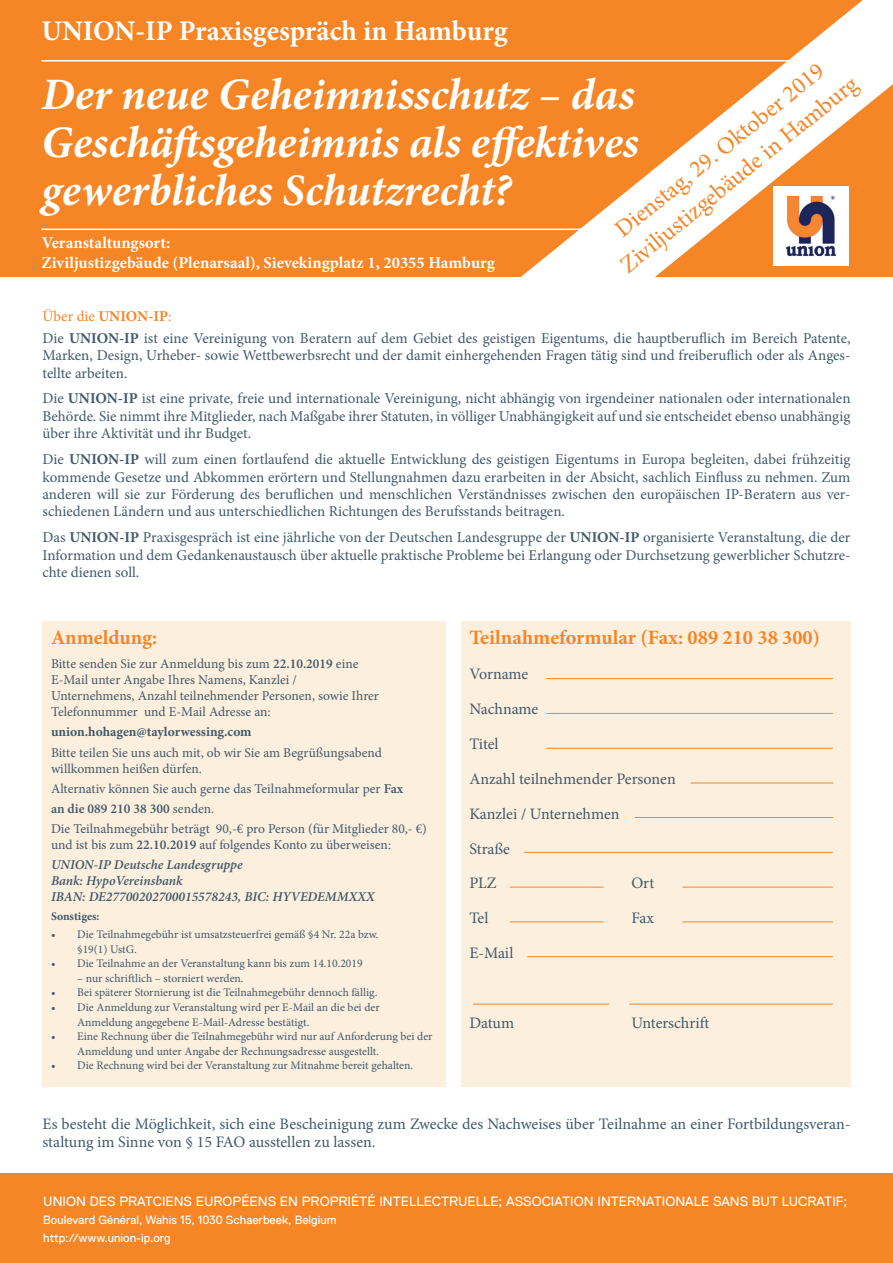
<style>
.page{position:relative;width:893px;height:1263px;background:#fff}
.page>*{position:absolute;margin:0;border:0;box-sizing:border-box;transform-origin:0 0}
.t1{font:italic 700 45px/48px "Minion Pro";letter-spacing:-.005em;color:#fff;text-align:justify}
.t2{font:700 28.5px "Minion Pro";color:#fff}
.t3{font:24px/31px "Minion Pro";color:#f58525;text-align:center}
.t4{font:700 20.4px "Minion Pro";color:#f58525}
.t5{font:700 16.5px/19.5px "Minion Pro";color:#fff}
.t6{font:16.05px/35px "Minion Pro";color:#3f596b}
.t7{font:15px/17.4px "Minion Pro";color:#3f596b;text-align:justify}
.t8{font:13.5px/16px "Minion Pro";color:#3f596b}
.t9{font:13.5px "Replica Pro";color:#fff}
.t10{font:italic 600 13.5px/16px "Minion Pro";color:#3f596b}
.t11{font:700 13.5px "Minion Pro";color:#3f596b}
.t12{font:12px/18px "Replica Pro";color:#fff}
.t13{font:11.7px/14.5px "Minion Pro";color:#3f596b}
.t14{font:700 11.7px "Minion Pro";color:#3f596b}
.s1{color:#f58525}
.s2{font-weight:700;color:#f58525}
.s3{font-weight:700}
.s4{font-weight:600}
.s5{font-weight:600;font-style:italic}
</style>
<div class="page">
<div style="left:0;top:0;width:893px;height:276px;background:#f58525"></div>
<svg style="left:514px;top:0;width:379px;height:277px"></svg>
<img style="left:774px;top:187px;width:74px;height:79px">
<hr style="left:41px;top:60px;width:754px;height:2px;background:#fff">
<hr style="left:41px;top:229px;width:547px;height:1px;background:#fff">
<div style="left:0;top:1174px;width:893px;height:89px;background:#f58525"></div>
<div style="left:43px;top:621px;width:403px;height:465px;background:#fdefde"></div>
<div style="left:461px;top:621px;width:389px;height:465px;background:#fdefde"></div>
<hr style="left:546px;top:713px;width:287px;height:1px;background:#f58525">
<hr style="left:546px;top:748px;width:287px;height:1px;background:#f58525">
<hr style="left:546px;top:678px;width:287px;height:1px;background:#f58525">
<hr style="left:690px;top:783px;width:143px;height:1px;background:#f58525">
<hr style="left:635px;top:817px;width:198px;height:1px;background:#f58525">
<hr style="left:524px;top:852px;width:309px;height:1px;background:#f58525">
<hr style="left:682px;top:887px;width:151px;height:1px;background:#f58525">
<hr style="left:682px;top:921px;width:151px;height:1px;background:#f58525">
<hr style="left:527px;top:956px;width:306px;height:1px;background:#f58525">
<hr style="left:473px;top:1004px;width:136px;height:1px;background:#f58525">
<hr style="left:629px;top:1004px;width:204px;height:1px;background:#f58525">
<hr style="left:510px;top:921px;width:94px;height:1px;background:#f58525">
<hr style="left:510px;top:887px;width:94px;height:1px;background:#f58525">
<h2 class="t2" style="left:41px;top:10px;width:468px">UNION-IP Praxisgespräch in Hamburg</h2>
<h1 class="t1" style="left:41px;top:70px;width:599px">Der neue Geheimnisschutz – das Geschäftsgeheimnis als effektives gewerbliches Schutzrecht?</h1>
<p class="t5" style="left:41px;top:233px;width:455px">Veranstaltungsort:<br>Ziviljustizgebäude (Plenarsaal), Sievekingplatz 1, 20355 Hamburg</p>
<h3 class="t3" style="left:594px;top:232px;width:299px;rotate:-39deg">Dienstag, 29. Oktober 2019<br>Ziviljustizgebäude in Hamburg</h3>
<p class="t7" style="left:43px;top:306px;width:809px;line-height:21.6px"><span class="s1">Über die</span> <span class="s2">UNION-IP</span><span class="s1">:<br></span>Die <span class="s3">UNION-IP</span> ist eine Vereinigung von Beratern auf dem Gebiet des geistigen Eigentums, die hauptberuflich im Bereich Patente,</p>
<p class="t7" style="left:43px;top:347px;width:809px">Marken, Design, Urheber- sowie Wettbewerbsrecht und der damit einhergehenden Fragen tätig sind und freiberuflich oder als Anges&shy;tellte arbeiten.</p>
<p class="t7" style="left:43px;top:390px;width:809px">Die <span class="s3">UNION-IP</span> ist eine private, freie und internationale Vereinigung, nicht abhängig von irgendeiner nationalen oder internationalen Behörde. Sie nimmt ihre Mitglieder, nach Maßgabe ihrer Statuten, in völliger Unabhängigkeit auf und sie entscheidet ebenso unabhängig über ihre Aktivität und ihr Budget.</p>
<p class="t7" style="left:43px;top:451px;width:809px">Die <span class="s3">UNION-IP</span> will zum einen fortlaufend die aktuelle Entwicklung des geistigen Eigentums in Europa begleiten, dabei frühzeitig kommende Gesetze und Abkommen erörtern und Stellungnahmen dazu erarbeiten in der Absicht, sachlich Einfluss zu nehmen. Zum anderen will sie zur Förderung des beruflichen und menschlichen Verständnisses zwischen den europäischen IP-Beratern aus ver&shy;schiedenen Ländern und aus unterschiedlichen Richtungen des Berufsstands beitragen.</p>
<p class="t7" style="left:43px;top:529px;width:809px">Das <span class="s3">UNION-IP</span> Praxisgespräch ist eine jährliche von der Deutschen Landesgruppe der <span class="s3">UNION-IP</span> organisierte Veranstaltung, die der Information und dem Gedankenaustausch über aktuelle praktische Probleme bei Erlangung oder Durchsetzung gewerblicher Schutzre&shy;chte dienen soll.</p>
<h3 class="t4" style="left:51px;top:623px;width:108px">Anmeldung:</h3>
<p class="t8" style="left:51px;top:656px;width:329px">Bitte senden Sie zur Anmeldung bis zum <span class="s4">22.10.2019</span> eine E-Mail unter Angabe Ihres Namens, Kanzlei / Unternehmens, Anzahl teilnehmender Personen, sowie Ihrer Telefonnummer und E-Mail Adresse an:</p>
<p class="t11" style="left:51px;top:723px;width:202px">union.hohagen@taylorwessing.com</p>
<p class="t8" style="left:51px;top:744px;width:333px">Bitte teilen Sie uns auch mit, ob wir Sie am Begrüßungsabend willkommen heißen dürfen.</p>
<p class="t8" style="left:51px;top:778px;width:377px;line-height:20.1px">Alternativ können Sie auch gerne das Teilnahmeformular per <span class="s4">Fax<br>an die 089 210 38 300</span> senden.<br>Die Teilnahmegebühr beträgt 90,-€ pro Person (für Mitglieder 80,- €)</p>
<p class="t8" style="left:51px;top:835px;width:342px;line-height:20.1px">und ist bis zum <span class="s4">22.10.2019</span> auf folgendes Konto zu überweisen:<br><span class="s5">UNION-IP Deutsche Landesgruppe</span></p>
<p class="t10" style="left:51px;top:872px;width:325px">Bank: HypoVereinsbank<br>IBAN: DE27700202700015578243, BIC: HYVEDEMMXXX</p>
<p class="t14" style="left:51px;top:908px;width:50px">Sonstiges:</p>
<p class="t13" style="left:77px;top:927px;width:303px;text-indent:-26px">• Die Teilnahmegebühr ist umsatzsteuerfrei gemäß §4 Nr. 22a bzw. §19(1) UstG.</p>
<p class="t13" style="left:51px;top:956px;width:313px">• Die Teilnahme an der Veranstaltung kann bis zum 14.10.2019</p>
<p class="t13" style="left:77px;top:971px;width:168px">– nur schriftlich – storniert werden.</p>
<p class="t13" style="left:51px;top:985px;width:328px">• Bei späterer Stornierung ist die Teilnahmegebühr dennoch fällig.</p>
<p class="t13" style="left:77px;top:1000px;width:304px;text-indent:-26px">• Die Anmeldung zur Veranstaltung wird per E-Mail an die bei der<br>Anmeldung angegebene E-Mail-Adresse bestätigt.</p>
<p class="t13" style="left:77px;top:1029px;width:357px;text-indent:-26px">• Eine Rechnung über die Teilnahmegebühr wird nur auf Anforderung bei der<br>Anmeldung und unter Angabe der Rechnungsadresse ausgestellt.</p>
<p class="t13" style="left:51px;top:1058px;width:364px">• Die Rechnung wird bei der Veranstaltung zur Mitnahme bereit gehalten.</p>
<h3 class="t4" style="left:469px;top:623px;width:352px">Teilnahmeformular (Fax: 089 210 38 300)</h3>
<p class="t6" style="left:469px;top:656px;width:208px">Vorname<br>Nachname<br>Titel<br>Anzahl teilnehmender Personen<br>Kanzlei / Unternehmen<br>Straße<br>PLZ</p>
<p class="t6" style="left:631px;top:866px;width:24px">Ort</p>
<p class="t6" style="left:469px;top:901px;width:21px">Tel</p>
<p class="t6" style="left:631px;top:901px;width:24px">Fax</p>
<p class="t6" style="left:469px;top:936px;width:46px">E-Mail</p>
<p class="t6" style="left:469px;top:1005px;width:46px">Datum</p>
<p class="t6" style="left:631px;top:1005px;width:80px">Unterschrift</p>
<p class="t6" style="left:43px;top:1116px;width:809px;line-height:17.4px">Es besteht die Möglichkeit, sich eine Bescheinigung zum Zwecke des Nachweises über Teilnahme an einer Fortbildungsveran&shy;staltung im Sinne von § 15 FAO ausstellen zu lassen.</p>
<p class="t9" style="left:43px;top:1194px;width:806px">UNION DES PRATCIENS EUROPÉENS EN PROPRIÉTÉ INTELLECTRUELLE; ASSOCIATION INTERNATIONALE SANS BUT LUCRATIF;</p>
<p class="t12" style="left:43px;top:1211px;width:295px">Boulevard Général, Wahis 15, 1030 Schaerbeek, Belgium http://www.union-ip.org</p>
</div>
